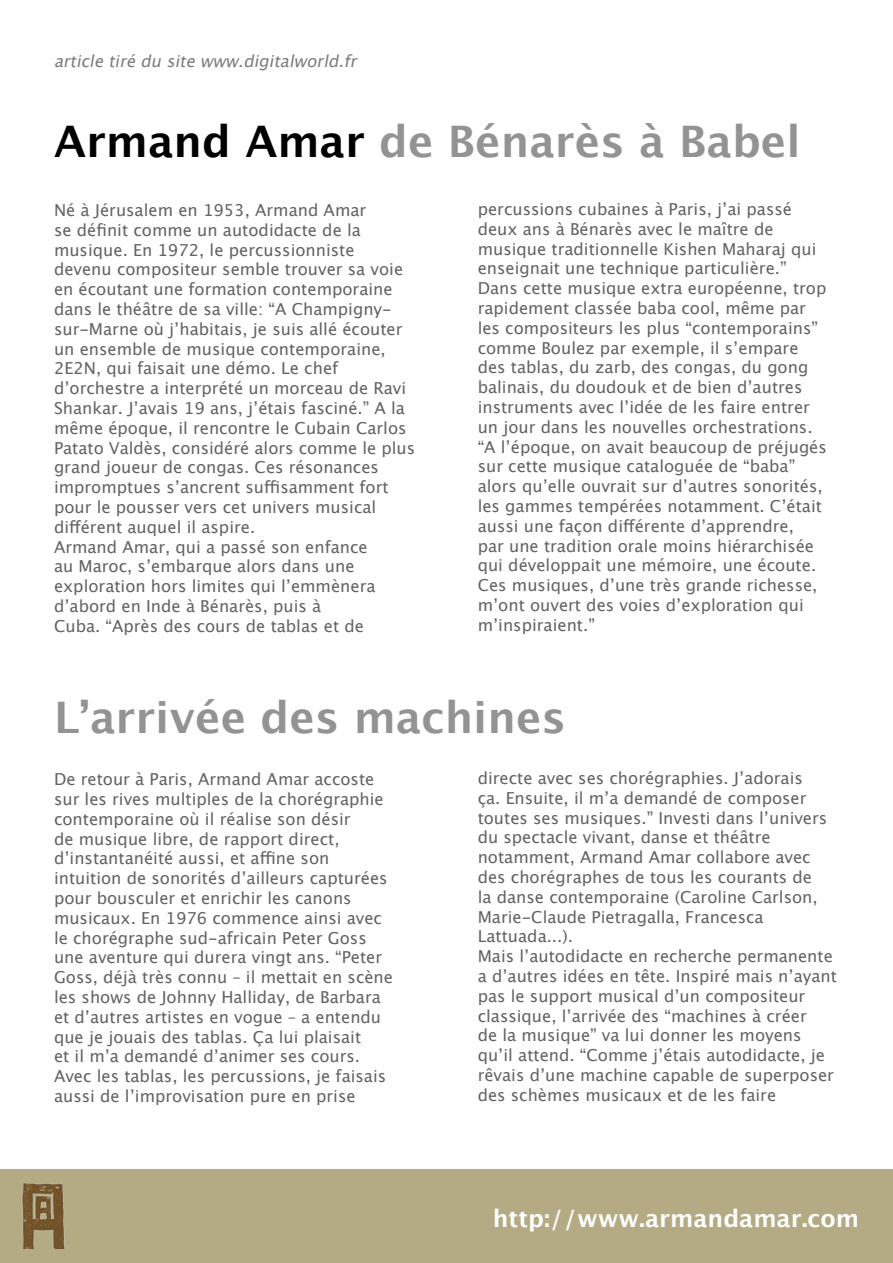
<style>
.page{position:relative;width:893px;height:1263px;background:#fff}
.page>*{position:absolute;margin:0;border:0;box-sizing:border-box;transform-origin:0 0}
.t1{font:700 43.5px "Lucida Grande";color:#939393}
.t2{font:700 24px "Lucida Grande";color:#fff}
.t3{font:16.5px/19.8px "Lucida Grande";color:#636363}
.t4{font:italic 16.5px "Lucida Grande";color:#7c7c7c}
.s1{color:#000}
</style>
<div class="page">
<div style="left:0;top:1169px;width:893px;height:94px;background:#b4aa84"></div>
<img style="left:21px;top:1183px;width:44px;height:65px">
<p class="t4" style="left:54px;top:52px;width:310px">articletirédusitewww.digitalworld.fr</p>
<p class="t1" style="left:54px;top:117px;width:748px"><span class="s1">Armand Amar</span> de Bénarès à Babel</p>
<p class="t3" style="left:54px;top:200px;width:363px">Né à Jérusalem en 1953, Armand Amar<br>se définit comme un autodidacte de la musique. En 1972, le percussionniste devenu compositeur semble trouver sa voie en écoutant une formation contemporaine dans le théâtre de sa ville: “A Champigny&shy;sur-Marne où jʼhabitais, je suis allé écouter un ensemble de musique contemporaine, 2E2N, qui faisait une démo. Le chef dʼorchestre a interprété un morceau de Ravi Shankar. Jʼavais 19 ans, jʼétais fasciné.” A la même époque, il rencontre le Cubain Carlos Patato Valdès, considéré alors comme le plus grand joueur de congas. Ces résonances impromptues sʼancrent suffisamment fort pour le pousser vers cet univers musical différent auquel il aspire.</p>
<p class="t3" style="left:54px;top:537px;width:323px">Armand Amar, qui a passé son enfance au Maroc, sʼembarque alors dans une exploration hors limites qui lʼemmènera dʼabord en Inde à Bénarès, puis à<br>Cuba. “Après des cours de tablas et de</p>
<p class="t3" style="left:478px;top:199px;width:351px">percussions cubaines à Paris, jʼai passé deux ans à Bénarès avec le maître de musique traditionnelle Kishen Maharaj qui enseignait une technique particulière.” Dans cette musique extra européenne, trop rapidement classée baba cool, même par les compositeurs les plus “contemporains” comme Boulez par exemple, il sʼempare des tablas, du zarb, des congas, du gong balinais, du doudouk et de bien dʼautres instruments avec lʼidée de les faire entrer un jour dans les nouvelles orchestrations. “A lʼépoque, on avait beaucoup de préjugés sur cette musique cataloguée de “baba” alors quʼelle ouvrait sur dʼautres sonorités, les gammes tempérées notamment. Cʼétait aussi une façon différente dʼapprendre,<br>par une tradition orale moins hiérarchisée qui développait une mémoire, une écoute.<br>Ces musiques, dʼune très grande richesse, mʼont ouvert des voies dʼexploration qui mʼinspiraient.”</p>
<p class="t1" style="left:54px;top:692px;width:514px">Lʼarrivée des machines</p>
<p class="t3" style="left:54px;top:769px;width:341px">De retour à Paris, Armand Amar accoste sur les rives multiples de la chorégraphie contemporaine où il réalise son désir<br>de musique libre, de rapport direct, dʼinstantanéité aussi, et affine son intuition de sonorités dʼailleurs capturées pour bousculer et enrichir les canons musicaux. En 1976 commence ainsi avec le chorégraphe sud-africain Peter Goss une aventure qui durera vingt ans. “Peter Goss, déjà très connu – il mettait en scène les shows de Johnny Halliday, de Barbara et dʼautres artistes en vogue – a entendu que je jouais des tablas. Ça lui plaisait<br>et il mʼa demandé dʼanimer ses cours.<br>Avec les tablas, les percussions, je faisais aussi de lʼimprovisation pure en prise</p>
<p class="t3" style="left:478px;top:768px;width:351px">directe avec ses chorégraphies. Jʼadorais ça. Ensuite, il mʼa demandé de composer toutes ses musiques.” Investi dans lʼunivers du spectacle vivant, danse et théâtre notamment, Armand Amar collabore avec des chorégraphes de tous les courants de la danse contemporaine (Caroline Carlson, Marie-Claude Pietragalla, Francesca Lattuada...).</p>
<p class="t3" style="left:478px;top:947px;width:361px">Mais lʼautodidacte en recherche permanente a dʼautres idées en tête. Inspiré mais nʼayant pas le support musical dʼun compositeur classique, lʼarrivée des “machines à créer<br>de la musique” va lui donner les moyens quʼil attend. “Comme jʼétais autodidacte, je rêvais dʼune machine capable de superposer des schèmes musicaux et de les faire</p>
<p class="t2" style="left:493px;top:1204px;width:368px">http://www.armandamar.com</p>
</div>
